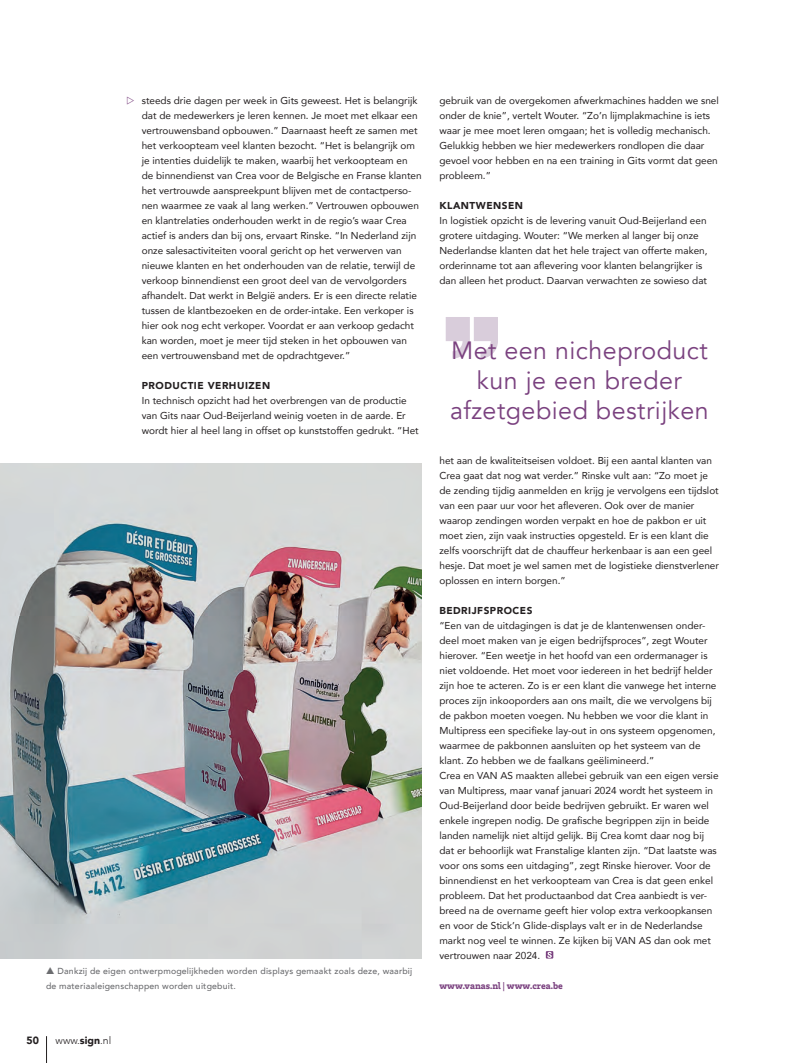
<style>
.page{position:relative;width:808px;height:1063px;background:#fff}
.page>*{position:absolute;margin:0;border:0;box-sizing:border-box;transform-origin:0 0}
.t1{font:25px/30px "Avenir";letter-spacing:.02em;color:#7a417f;text-align:center}
.t2{font:300 10.5px "Avenir";color:#231f20}
.t3{font:900 10.5px "Avenir";color:#231f20}
.t4{font:10px/15px "Avenir";color:#231f20}
.t5{font:900 10px "Avenir";letter-spacing:.05em;color:#231f20}
.t6{font:900 10px "Brix Slab";color:#7a417f}
.t7{font:500 8.75px/15px "Avenir";letter-spacing:.02em;color:#6c6d70}
.s1{font-family:"European Pi Three";font-weight:400;font-size:10px}
.s2{font-weight:900}
</style>
<div class="page">
<svg style="left:46px;top:1036px;width:1px;height:27px"></svg>
<svg style="left:546px;top:951px;width:7px;height:8px"></svg>
<svg style="left:446px;top:317px;width:52px;height:42px"></svg>
<img style="left:0;top:464px;width:422px;height:495px">
<p class="t4" style="left:142px;top:92px;width:281px">steeds drie dagen per week in Gits geweest. Het is belangrijk dat de medewerkers je leren kennen. Je moet met elkaar een vertrouwensband opbouwen.” Daarnaast heeft ze samen met het verkoopteam veel klanten bezocht. “Het is belangrijk om je intenties duidelijk te maken, waarbij het verkoopteam en de binnendienst van Crea voor de Belgische en Franse klanten het vertrouwde aanspreekpunt blijven met de contactperso&shy;nen waarmee ze vaak al lang werken.” Vertrouwen opbouwen en klantrelaties onderhouden werkt in de regio’s waar Crea actief is anders dan bij ons, ervaart Rinske. “In Nederland zijn onze salesactiviteiten vooral gericht op het verwerven van nieuwe klanten en het onderhouden van de relatie, terwijl de verkoop binnendienst een groot deel van de vervolgorders afhandelt. Dat werkt in België anders. Er is een directe relatie tussen de klantbezoeken en de order-intake. Een verkoper is hier ook nog echt verkoper. Voordat er aan verkoop gedacht kan worden, moet je meer tijd steken in het opbouwen van een vertrouwensband met de opdrachtgever.”</p>
<p class="t5" style="left:142px;top:377px;width:130px">PRODUCTIE VERHUIZEN</p>
<p class="t4" style="left:142px;top:392px;width:279px">In technisch opzicht had het overbrengen van de productie van Gits naar Oud-Beijerland weinig voeten in de aarde. Er wordt hier al heel lang in offset op kunststoffen gedrukt. “Het</p>
<p class="t7" style="left:46px;top:963px;width:368px"><span class="s1">G</span> Dankzij de eigen ontwerpmogelijkheden worden displays gemaakt zoals deze, waarbij de materiaaleigenschappen worden uitgebuit.</p>
<p class="t3" style="left:26px;top:1032px;width:14px">50</p>
<p class="t2" style="left:56px;top:1034px;width:57px">www.<span class="s2">sign</span>.nl</p>
<p class="t4" style="left:439px;top:92px;width:281px">gebruik van de overgekomen afwerkmachines hadden we snel onder de knie”, vertelt Wouter. “Zo’n lijmplakmachine is iets waar je mee moet leren omgaan; het is volledig mechanisch.<br>Gelukkig hebben we hier medewerkers rondlopen die daar gevoel voor hebben en na een training in Gits vormt dat geen probleem.”</p>
<p class="t5" style="left:439px;top:197px;width:85px">KLANTWENSEN</p>
<p class="t4" style="left:439px;top:212px;width:270px">In logistiek opzicht is de levering vanuit Oud-Beijerland een grotere uitdaging. Wouter: “We merken al langer bij onze Nederlandse klanten dat het hele traject van offerte maken, orderinname tot aan aflevering voor klanten belangrijker is dan alleen het product. Daarvan verwachten ze sowieso dat</p>
<h1 class="t1" style="left:450px;top:335px;width:260px">Met een nicheproduct kun je een breder afzetgebied bestrijken</h1>
<p class="t4" style="left:439px;top:452px;width:281px">het aan de kwaliteitseisen voldoet. Bij een aantal klanten van Crea gaat dat nog wat verder.” Rinske vult aan: “Zo moet je de zending tijdig aanmelden en krijg je vervolgens een tijdslot van een paar uur voor het afleveren. Ook over de manier waarop zendingen worden verpakt en hoe de pakbon er uit moet zien, zijn vaak instructies opgesteld. Er is een klant die zelfs voorschrijft dat de chauffeur herkenbaar is aan een geel hesje. Dat moet je wel samen met de logistieke dienstverlener oplossen en intern borgen.”</p>
<p class="t5" style="left:439px;top:602px;width:94px">BEDRIJFSPROCES</p>
<p class="t4" style="left:439px;top:617px;width:281px">“Een van de uitdagingen is dat je de klantenwensen onder&shy;deel moet maken van je eigen bedrijfsproces”, zegt Wouter hierover. “Een weetje in het hoofd van een ordermanager is niet voldoende. Het moet voor iedereen in het bedrijf helder zijn hoe te acteren. Zo is er een klant die vanwege het interne proces zijn inkooporders aan ons mailt, die we vervolgens bij de pakbon moeten voegen. Nu hebben we voor die klant in Multipress een specifieke lay-out in ons systeem opgenomen, waarmee de pakbonnen aansluiten op het systeem van de klant. Zo hebben we de faalkans geëlimineerd.”<br>Crea en VAN AS maakten allebei gebruik van een eigen versie van Multipress, maar vanaf januari 2024 wordt het systeem in Oud-Beijerland door beide bedrijven gebruikt. Er waren wel enkele ingrepen nodig. De grafische begrippen zijn in beide landen namelijk niet altijd gelijk. Bij Crea komt daar nog bij dat er behoorlijk wat Franstalige klanten zijn. “Dat laatste was voor ons soms een uitdaging”, zegt Rinske hierover. Voor de binnendienst en het verkoopteam van Crea is dat geen enkel probleem. Dat het productaanbod dat Crea aanbiedt is ver&shy;breed na de overname geeft hier volop extra verkoopkansen en voor de Stick’n Glide-displays valt er in de Nederlandse markt nog veel te winnen. Ze kijken bij VAN AS dan ook met vertrouwen naar 2024.</p>
<p class="t6" style="left:439px;top:979px;width:125px">www.vanas.nl | www.crea.be</p>
</div>
